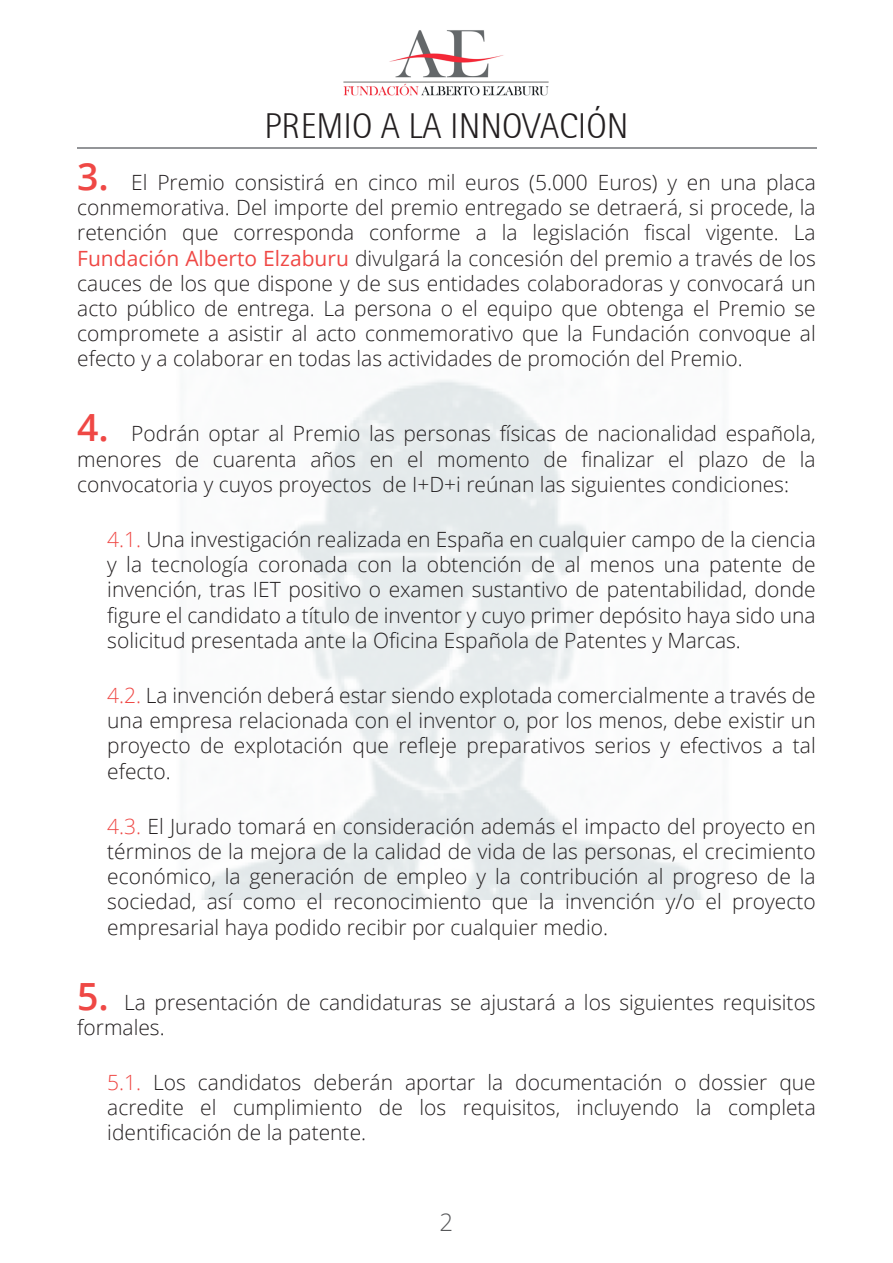
<style>
.page{position:relative;width:893px;height:1263px;background:#fff}
.page>*{position:absolute;margin:0;border:0;box-sizing:border-box;transform-origin:0 0}
.t1{font:300 36px "Rotis Sans Serif 45";color:#231f20}
.t2{font:300 24px "Open Sans";color:#57585a}
.t3{font:300 21px/25.2px "Open Sans";color:#231f20;text-align:justify}
.s1{font-weight:600;font-size:37.5px;color:#ef4845}
.s2{font-weight:400;color:#ef4845}
.s3{color:#ef4845}
</style>
<div class="page">
<hr style="left:77px;top:147px;width:740px;height:1px;background:#939598">
<img style="left:343px;top:30px;width:206px;height:66px">
<h1 class="t1" style="left:264px;top:106px;width:365px">PREMIO A LA INNOVACIÓN</h1>
<p class="t3" style="left:77px;top:169px;width:740px"><span class="s1">3.</span> El Premio consistirá en cinco mil euros (5.000 Euros) y en una placa conmemorativa. Del importe del premio entregado se detraerá, si procede, la retención que corresponda conforme a la legislación fiscal vigente. La <span class="s2">Fundación Alberto Elzaburu</span> divulgará la concesión del premio a través de los cauces de los que dispone y de sus entidades colaboradoras y convocará un acto público de entrega. La persona o el equipo que obtenga el Premio se compromete a asistir al acto conmemorativo que la Fundación convoque al efecto y a colaborar en todas las actividades de promoción del Premio.</p>
<p class="t3" style="left:77px;top:420px;width:740px"><span class="s1">4.</span> Podrán optar al Premio las personas físicas de nacionalidad española, menores de cuarenta años en el momento de finalizar el plazo de la convocatoria y cuyos proyectos de I+D+i reúnan las siguientes condiciones:</p>
<p class="t3" style="left:107px;top:526px;width:710px"><span class="s3">4.1.</span> Una investigación realizada en España en cualquier campo de la ciencia y la tecnología coronada con la obtención de al menos una patente de invención, tras IET positivo o examen sustantivo de patentabilidad, donde figure el candidato a título de inventor y cuyo primer depósito haya sido una solicitud presentada ante la Oficina Española de Patentes y Marcas.</p>
<p class="t3" style="left:107px;top:682px;width:710px"><span class="s3">4.2.</span> La invención deberá estar siendo explotada comercialmente a través de una empresa relacionada con el inventor o, por los menos, debe existir un proyecto de explotación que refleje preparativos serios y efectivos a tal efecto.</p>
<p class="t3" style="left:107px;top:813px;width:710px"><span class="s3">4.3.</span> El Jurado tomará en consideración además el impacto del proyecto en términos de la mejora de la calidad de vida de las personas, el crecimiento económico, la generación de empleo y la contribución al progreso de la sociedad, así como el reconocimiento que la invención y/o el proyecto empresarial haya podido recibir por cualquier medio.</p>
<p class="t3" style="left:77px;top:989px;width:740px"><span class="s1">5.</span> La presentación de candidaturas se ajustará a los siguientes requisitos formales.</p>
<p class="t3" style="left:107px;top:1069px;width:710px"><span class="s3">5.1.</span> Los candidatos deberán aportar la documentación o dossier que acredite el cumplimiento de los requisitos, incluyendo la completa identificación de la patente.</p>
<p class="t2" style="left:440px;top:1206px;width:15px">2</p>
</div>
